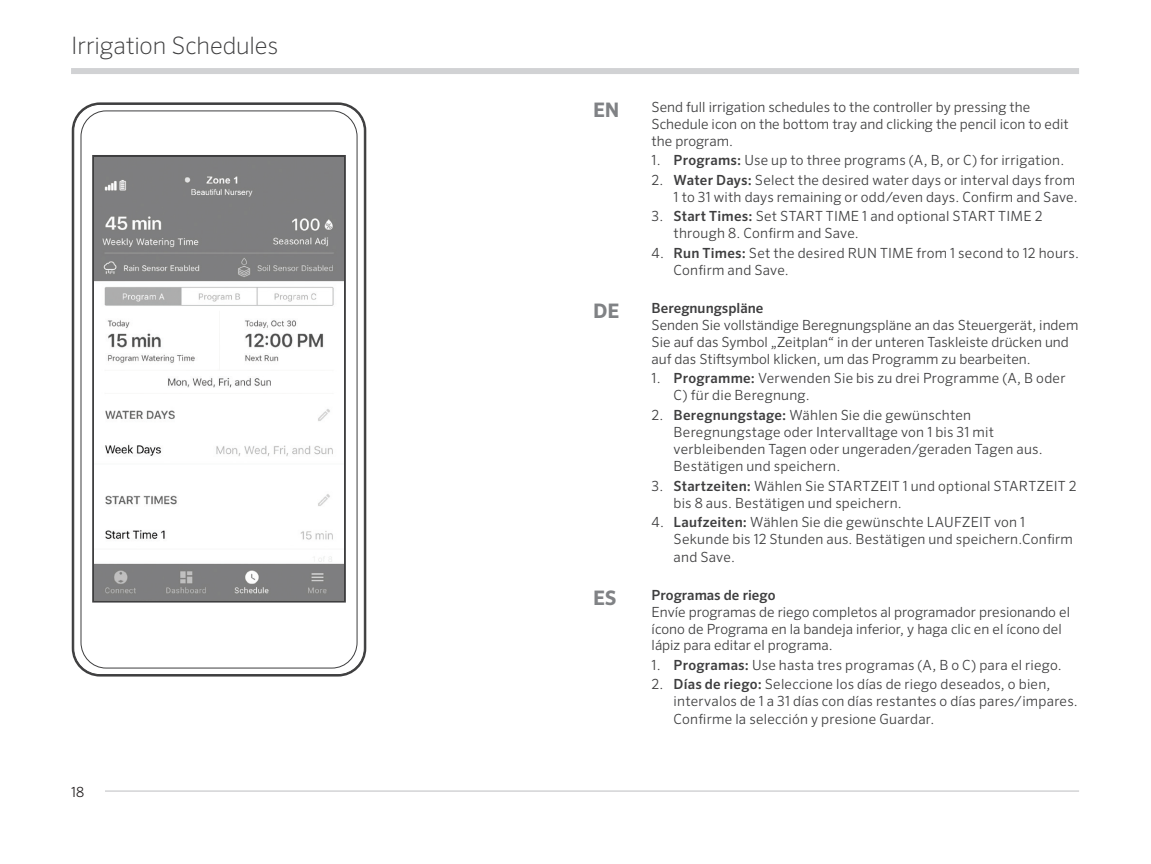
<style>
.page{position:relative;width:1151px;height:864px;background:#fff}
.page>*{position:absolute;margin:0;border:0;box-sizing:border-box;transform-origin:0 0}
.t1{font:200 24px "Sero Pro";letter-spacing:-.01em;color:#3e3e3f}
.t2{font:700 20px "Sero Pro";color:#808285}
.t3{font:300 14px/17.2px "Sero Pro";letter-spacing:.01em;color:#3e3e3f}
.t4{font:500 14px "Sero Pro";color:#3e3e3f}
.t5{font:300 14px "Sero Pro";color:#231f20}
.s1{font-weight:500}
</style>
<div class="page">
<div style="left:71px;top:68px;width:1008px;height:6px;background:#d1d2d4"></div>
<hr style="left:71px;top:791px;width:1008px;height:1px;background:#bcbdc0">
<div style="left:71px;top:775px;width:33px;height:33px;background:#fff"></div>
<svg style="left:72px;top:102px;width:294px;height:575px"></svg>
<svg style="left:92px;top:155px;width:254px;height:448px;background:#535354"></svg>
<img style="left:94px;top:157px;width:250px;height:443px">
<h1 class="t1" style="left:71px;top:31px;width:208px">Irrigation Schedules</h1>
<p class="t5" style="left:71px;top:783px;width:15px">18</p>
<h2 class="t2" style="left:593px;top:98px;width:28px">EN</h2>
<h2 class="t2" style="left:593px;top:299px;width:28px">DE</h2>
<h2 class="t2" style="left:593px;top:585px;width:25px">ES</h2>
<p class="t3" style="left:652px;top:99px;width:419px">Send full irrigation schedules to the controller by pressing the<br>Schedule icon on the bottom tray and clicking the pencil icon to edit the program.</p>
<p class="t3" style="left:652px;top:152px;width:414px">1. <span class="s1">Programs:</span> Use up to three programs (A, B, or C) for irrigation.</p>
<p class="t3" style="left:652px;top:171px;width:428px;text-align:right">2. <span class="s1">Water Days:</span> Select the desired water days or interval days from<br>1 to 31 with days remaining or odd/even days. Confirm and Save.</p>
<p class="t3" style="left:674px;top:208px;width:370px;text-indent:-22px">3. <span class="s1">Start Times:</span> Set START TIME 1 and optional START TIME 2 through 8. Confirm and Save.</p>
<p class="t3" style="left:674px;top:244px;width:407px;text-indent:-22px">4. <span class="s1">Run Times:</span> Set the desired RUN TIME from 1 second to 12 hours.<br>Confirm and Save.</p>
<p class="t4" style="left:652px;top:300px;width:113px">Beregnungspläne</p>
<p class="t3" style="left:652px;top:317px;width:428px">Senden Sie vollständige Beregnungspläne an das Steuergerät, indem<br>Sie auf das Symbol „Zeitplan“ in der unteren Taskleiste drücken und auf das Stiftsymbol klicken, um das Programm zu bearbeiten.</p>
<p class="t3" style="left:674px;top:369px;width:393px;text-indent:-22px">1. <span class="s1">Programme:</span> Verwenden Sie bis zu drei Programme (A, B oder<br>C) für die Beregnung.</p>
<p class="t3" style="left:674px;top:406px;width:370px;text-indent:-22px">2. <span class="s1">Beregnungstage:</span> Wählen Sie die gewünschten Beregnungstage oder Intervalltage von 1 bis 31 mit verbleibenden Tagen oder ungeraden/geraden Tagen aus.<br>Bestätigen und speichern.</p>
<p class="t3" style="left:674px;top:477px;width:404px;text-indent:-22px">3. <span class="s1">Startzeiten:</span> Wählen Sie STARTZEIT 1 und optional STARTZEIT 2 bis 8 aus. Bestätigen und speichern.</p>
<p class="t3" style="left:674px;top:514px;width:401px;text-indent:-22px">4. <span class="s1">Laufzeiten:</span> Wählen Sie die gewünschte LAUFZEIT von 1<br>Sekunde bis 12 Stunden aus. Bestätigen und speichern.Confirm and Save.</p>
<p class="t4" style="left:652px;top:587px;width:125px">Programas de riego</p>
<p class="t3" style="left:652px;top:603px;width:420px">Envíe programas de riego completos al programador presionando el ícono de Programa en la bandeja inferior, y haga clic en el ícono del lápiz para editar el programa.</p>
<p class="t3" style="left:652px;top:656px;width:412px">1. <span class="s1">Programas:</span> Use hasta tres programas (A, B o C) para el riego.</p>
<p class="t3" style="left:674px;top:675px;width:406px;text-indent:-22px">2. <span class="s1">Días de riego:</span> Seleccione los días de riego deseados, o bien, intervalos de 1 a 31 días con días restantes o días pares/impares.<br>Confirme la selección y presione Guardar.</p>
</div>
